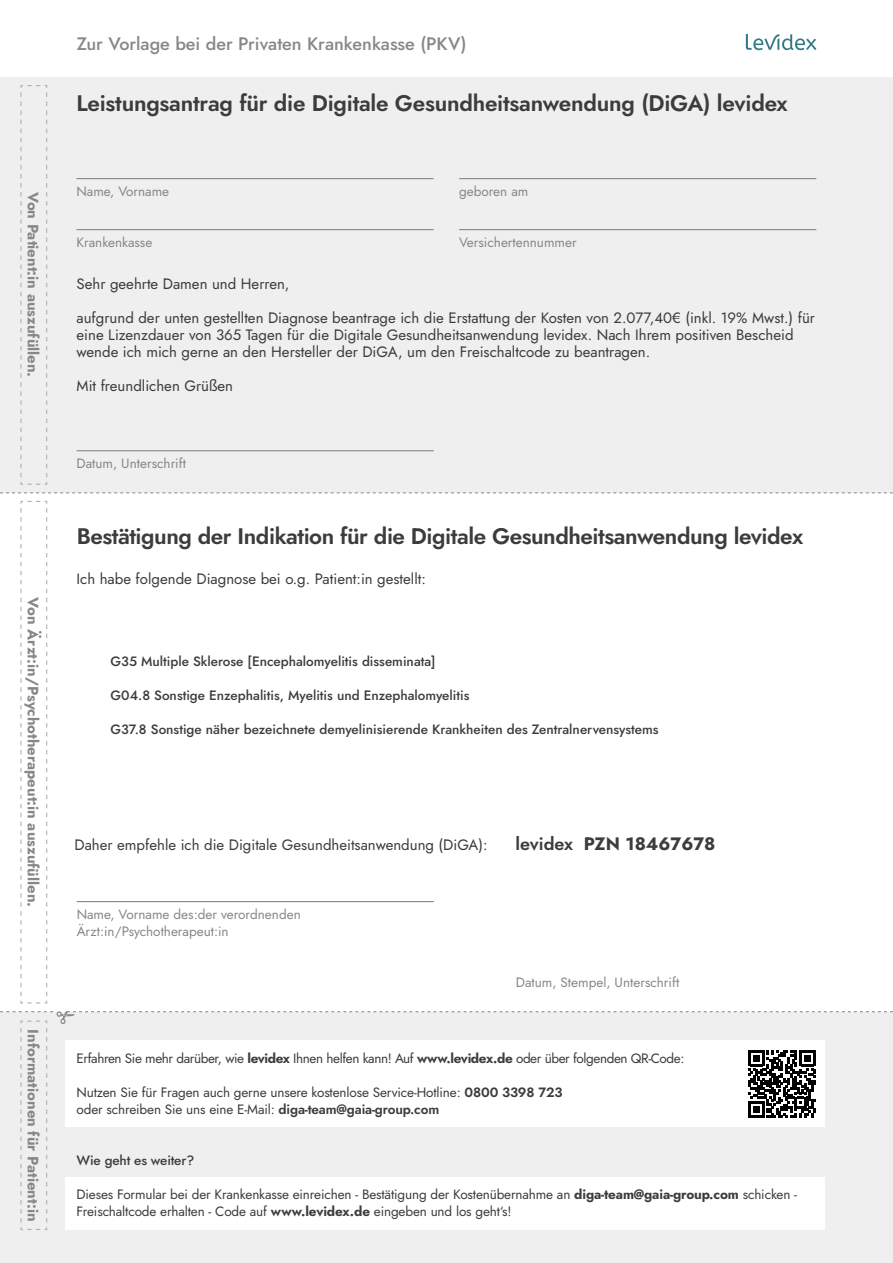
<style>
.page{position:relative;width:893px;height:1263px;background:#fff}
.page>*{position:absolute;margin:0;border:0;box-sizing:border-box;transform-origin:0 0}
.t1{font:600 22.5px "Jost";letter-spacing:-.02em;color:#3c3c3b}
.t2{font:500 18px "Jost";color:#878787}
.t3{font:700 18px "Jost";color:#3c3c3b}
.t4{font:15px/17px "Jost";color:#3c3c3b}
.t5{font:700 15px "Jost";color:#878787}
.t6{font:13.5px/17px "Jost";letter-spacing:-.01em;color:#3c3c3b}
.t7{font:500 13.5px "Jost";color:#3c3c3b}
.t8{font:13.5px/16.5px "Jost";color:#878787}
.t9{font:13.5px "Jost";letter-spacing:-.03em;color:#3c3c3b}
.s1{font-weight:600}
.s2{font-weight:700}
</style>
<div class="page">
<div style="left:0;top:77px;width:893px;height:415px;background:#f0efef"></div>
<div style="left:0;top:1012px;width:893px;height:251px;background:#f0efef"></div>
<svg style="left:20px;top:500px;width:28px;height:504px"></svg>
<svg style="left:20px;top:85px;width:28px;height:400px"></svg>
<svg style="left:746px;top:34px;width:70px;height:16px"></svg>
<svg style="left:0;top:492px;width:893px;height:1px"></svg>
<svg style="left:0;top:1011px;width:893px;height:219px"></svg>
<hr style="left:77px;top:901px;width:357px;height:1px;background:#878787">
<hr style="left:76px;top:178px;width:358px;height:1px;background:#878787">
<hr style="left:76px;top:229px;width:358px;height:1px;background:#878787">
<hr style="left:459px;top:178px;width:357px;height:1px;background:#878787">
<hr style="left:459px;top:229px;width:357px;height:1px;background:#878787">
<hr style="left:77px;top:450px;width:357px;height:1px;background:#878787">
<p class="t5" style="left:43px;top:192px;width:187px;rotate:90deg">Von Patient:in auszufüllen.</p>
<p class="t5" style="left:43px;top:597px;width:312px;rotate:90deg">Von Ärzt:in/Psychotherapeut:in auszufüllen.</p>
<p class="t5" style="left:43px;top:1029px;width:193px;rotate:90deg">Informationen für Patient:in</p>
<p class="t2" style="left:77px;top:32px;width:391px">Zur Vorlage bei der Privaten Krankenkasse (PKV)</p>
<h1 class="t1" style="left:76px;top:87px;width:713px">Leistungsantrag für die Digitale Gesundheitsanwendung (DiGA) levidex</h1>
<p class="t8" style="left:76px;top:183px;width:94px">Name, Vorname</p>
<p class="t8" style="left:76px;top:234px;width:77px">Krankenkasse</p>
<p class="t8" style="left:459px;top:183px;width:71px">geboren am</p>
<p class="t8" style="left:459px;top:234px;width:119px">Versichertennummer</p>
<p class="t4" style="left:77px;top:276px;width:215px">Sehr geehrte Damen und Herren,</p>
<p class="t4" style="left:77px;top:310px;width:740px">aufgrund der unten gestellten Diagnose beantrage ich die Erstattung der Kosten von 2.077,40€ (inkl. 19% Mwst.) für eine Lizenzdauer von 365 Tagen für die Digitale Gesundheitsanwendung levidex. Nach Ihrem positiven Bescheid wende ich mich gerne an den Hersteller der DiGA, um den Freischaltcode zu beantragen.</p>
<p class="t4" style="left:77px;top:378px;width:158px">Mit freundlichen Grüßen</p>
<p class="t8" style="left:77px;top:455px;width:111px">Datum, Unterschrift</p>
<h1 class="t1" style="left:77px;top:521px;width:728px">Bestätigung der Indikation für die Digitale Gesundheitsanwendung levidex</h1>
<p class="t4" style="left:77px;top:570px;width:351px">Ich habe folgende Diagnose bei o.g. Patient:in gestellt:</p>
<p class="t7" style="left:111px;top:652px;width:327px">G35 Multiple Sklerose [Encephalomyelitis disseminata]</p>
<p class="t7" style="left:111px;top:686px;width:360px">G04.8 Sonstige Enzephalitis, Myelitis und Enzephalomyelitis</p>
<p class="t7" style="left:111px;top:720px;width:550px">G37.8 Sonstige näher bezeichnete demyelinisierende Krankheiten des Zentralnervensystems</p>
<p class="t4" style="left:74px;top:837px;width:415px">Daher empfehle ich die Digitale Gesundheitsanwendung (DiGA):</p>
<p class="t8" style="left:77px;top:906px;width:226px">Name, Vorname des:der verordnenden<br>Ärzt:in/Psychotherapeut:in</p>
<p class="t3" style="left:515px;top:832px;width:202px"><span class="s1">levidex</span> PZN 18467678</p>
<p class="t8" style="left:516px;top:974px;width:165px">Datum, Stempel, Unterschrift</p>
<p class="t9" style="left:77px;top:1049px;width:609px">Erfahren Sie mehr darüber, wie <span class="s2">levidex</span> Ihnen helfen kann! Auf <span class="s2">www.levidex.de</span> oder über folgenden QR-Code:</p>
<p class="t6" style="left:77px;top:1084px;width:487px">Nutzen Sie für Fragen auch gerne unsere kostenlose Service-Hotline: <span class="s1">0800 3398 723 </span>oder schreiben Sie uns eine E-Mail: <span class="s1">diga-team@gaia-group.com</span></p>
<p class="t7" style="left:77px;top:1151px;width:119px">Wie geht es weiter?</p>
<p class="t6" style="left:77px;top:1186px;width:722px">Dieses Formular bei der Krankenkasse einreichen - Bestätigung der Kostenübernahme an <span class="s2">diga-team@gaia-group.com</span> schicken -<br>Freischaltcode erhalten - Code auf <span class="s2">www.levidex.de</span> eingeben und los geht‘s!</p>
</div>
